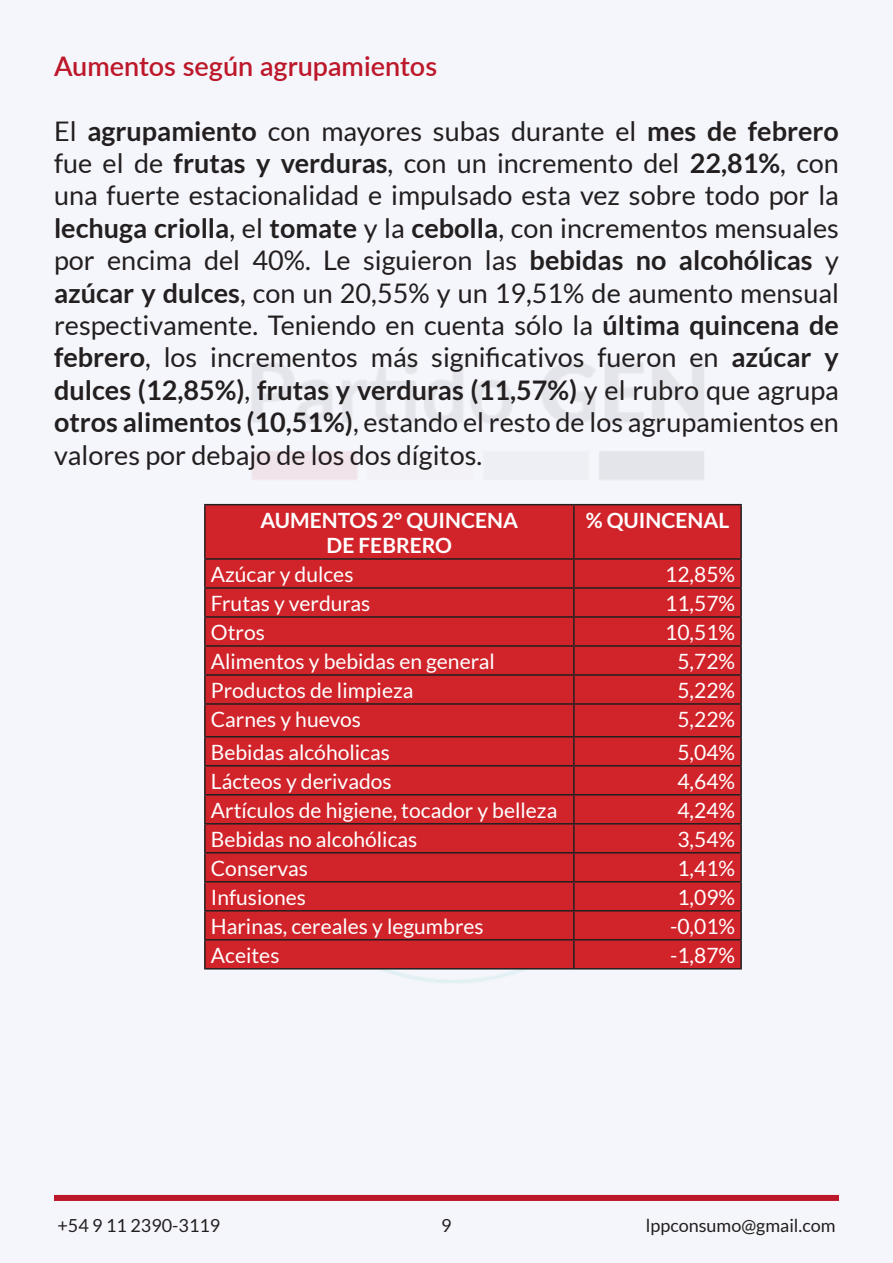
<style>
.page{position:relative;width:893px;height:1263px;background:#f5f6fb}
.page>*{position:absolute;margin:0;border:0;box-sizing:border-box;transform-origin:0 0}
.t1{font:27px/32.4px "Lato";color:#231f20;text-align:justify}
.Estilo_de_párrafo_1{font:600 27px "Lato";color:#bd172a}
.t2{font:21px "Lato";color:#fff}
.t3{font:700 21px "Lato";color:#fff}
.t4{font:18px "Lato";color:#231f20}
.s1{font-weight:700}
</style>
<div class="page">
<div style="left:54px;top:1195px;width:785px;height:6px;background:#bd172a"></div>
<div style="left:206px;top:505px;width:534px;height:463px;background:#d1232a"></div>
<hr style="left:204px;top:504px;width:370px;height:1px;background:#231f20">
<hr style="left:204px;top:505px;width:2px;height:53px;background:#231f20">
<hr style="left:574px;top:504px;width:168px;height:1px;background:#231f20">
<hr style="left:573px;top:505px;width:2px;height:53px;background:#231f20">
<hr style="left:740px;top:505px;width:2px;height:53px;background:#231f20">
<hr style="left:204px;top:558px;width:370px;height:2px;background:#231f20">
<hr style="left:204px;top:560px;width:2px;height:27px;background:#231f20">
<hr style="left:574px;top:558px;width:168px;height:2px;background:#231f20">
<hr style="left:573px;top:560px;width:2px;height:27px;background:#231f20">
<hr style="left:740px;top:560px;width:2px;height:27px;background:#231f20">
<hr style="left:204px;top:587px;width:370px;height:2px;background:#231f20">
<hr style="left:204px;top:589px;width:2px;height:27px;background:#231f20">
<hr style="left:574px;top:587px;width:168px;height:2px;background:#231f20">
<hr style="left:573px;top:589px;width:2px;height:27px;background:#231f20">
<hr style="left:740px;top:589px;width:2px;height:27px;background:#231f20">
<hr style="left:204px;top:616px;width:370px;height:2px;background:#231f20">
<hr style="left:204px;top:618px;width:2px;height:27px;background:#231f20">
<hr style="left:574px;top:616px;width:168px;height:2px;background:#231f20">
<hr style="left:573px;top:618px;width:2px;height:27px;background:#231f20">
<hr style="left:740px;top:618px;width:2px;height:27px;background:#231f20">
<hr style="left:204px;top:645px;width:370px;height:2px;background:#231f20">
<hr style="left:204px;top:647px;width:2px;height:27px;background:#231f20">
<hr style="left:574px;top:645px;width:168px;height:2px;background:#231f20">
<hr style="left:573px;top:647px;width:2px;height:27px;background:#231f20">
<hr style="left:740px;top:647px;width:2px;height:27px;background:#231f20">
<hr style="left:204px;top:674px;width:370px;height:2px;background:#231f20">
<hr style="left:204px;top:676px;width:2px;height:27px;background:#231f20">
<hr style="left:574px;top:674px;width:168px;height:2px;background:#231f20">
<hr style="left:573px;top:676px;width:2px;height:27px;background:#231f20">
<hr style="left:740px;top:676px;width:2px;height:27px;background:#231f20">
<hr style="left:204px;top:703px;width:370px;height:2px;background:#231f20">
<hr style="left:204px;top:705px;width:2px;height:31px;background:#231f20">
<hr style="left:574px;top:703px;width:168px;height:2px;background:#231f20">
<hr style="left:573px;top:705px;width:2px;height:31px;background:#231f20">
<hr style="left:740px;top:705px;width:2px;height:31px;background:#231f20">
<hr style="left:204px;top:736px;width:370px;height:1px;background:#231f20">
<hr style="left:204px;top:737px;width:2px;height:28px;background:#231f20">
<hr style="left:574px;top:736px;width:168px;height:1px;background:#231f20">
<hr style="left:573px;top:737px;width:2px;height:28px;background:#231f20">
<hr style="left:740px;top:737px;width:2px;height:28px;background:#231f20">
<hr style="left:204px;top:765px;width:370px;height:1px;background:#231f20">
<hr style="left:204px;top:766px;width:2px;height:28px;background:#231f20">
<hr style="left:574px;top:765px;width:168px;height:1px;background:#231f20">
<hr style="left:573px;top:766px;width:2px;height:28px;background:#231f20">
<hr style="left:740px;top:766px;width:2px;height:28px;background:#231f20">
<hr style="left:204px;top:794px;width:370px;height:1px;background:#231f20">
<hr style="left:204px;top:795px;width:2px;height:28px;background:#231f20">
<hr style="left:574px;top:794px;width:168px;height:1px;background:#231f20">
<hr style="left:573px;top:795px;width:2px;height:28px;background:#231f20">
<hr style="left:740px;top:795px;width:2px;height:28px;background:#231f20">
<hr style="left:204px;top:823px;width:370px;height:1px;background:#231f20">
<hr style="left:204px;top:824px;width:2px;height:28px;background:#231f20">
<hr style="left:574px;top:823px;width:168px;height:1px;background:#231f20">
<hr style="left:573px;top:824px;width:2px;height:28px;background:#231f20">
<hr style="left:740px;top:824px;width:2px;height:28px;background:#231f20">
<hr style="left:204px;top:852px;width:370px;height:1px;background:#231f20">
<hr style="left:204px;top:853px;width:2px;height:28px;background:#231f20">
<hr style="left:574px;top:852px;width:168px;height:1px;background:#231f20">
<hr style="left:573px;top:853px;width:2px;height:28px;background:#231f20">
<hr style="left:740px;top:853px;width:2px;height:28px;background:#231f20">
<hr style="left:204px;top:881px;width:370px;height:1px;background:#231f20">
<hr style="left:204px;top:882px;width:2px;height:28px;background:#231f20">
<hr style="left:574px;top:881px;width:168px;height:1px;background:#231f20">
<hr style="left:573px;top:882px;width:2px;height:28px;background:#231f20">
<hr style="left:740px;top:882px;width:2px;height:28px;background:#231f20">
<hr style="left:204px;top:910px;width:370px;height:1px;background:#231f20">
<hr style="left:204px;top:911px;width:2px;height:28px;background:#231f20">
<hr style="left:574px;top:910px;width:168px;height:1px;background:#231f20">
<hr style="left:573px;top:911px;width:2px;height:28px;background:#231f20">
<hr style="left:740px;top:911px;width:2px;height:28px;background:#231f20">
<hr style="left:204px;top:939px;width:370px;height:1px;background:#231f20">
<hr style="left:204px;top:940px;width:2px;height:28px;background:#231f20">
<hr style="left:574px;top:939px;width:168px;height:1px;background:#231f20">
<hr style="left:573px;top:940px;width:2px;height:28px;background:#231f20">
<hr style="left:740px;top:940px;width:2px;height:28px;background:#231f20">
<hr style="left:204px;top:968px;width:370px;height:1px;background:#231f20">
<hr style="left:574px;top:968px;width:168px;height:1px;background:#231f20">
<p class="Estilo_de_párrafo_1" style="left:54px;top:46px;width:385px">Aumentos según agrupamientos</p>
<p class="t1" style="left:54px;top:114px;width:786px">El <span class="s1">agrupamiento</span> con mayores subas durante el <span class="s1">mes de febrero </span>fue el de <span class="s1">frutas y verduras</span>, con un incremento del <span class="s1">22,81%</span>, con una fuerte estacionalidad e impulsado esta vez sobre todo por la <span class="s1">lechuga criolla</span>, el <span class="s1">tomate</span> y la <span class="s1">cebolla</span>, con incrementos mensuales por encima del 40%. Le siguieron las <span class="s1">bebidas no alcohólicas</span> y <span class="s1">azúcar y dulces</span>, con un 20,55% y un 19,51% de aumento mensual respectivamente. Teniendo en cuenta sólo la <span class="s1">última quincena de febrero</span>, los incrementos más significativos fueron en <span class="s1">azúcar y dulces (12,85%)</span>, <span class="s1">frutas y verduras (11,57%)</span> y el rubro que agrupa <span class="s1">otros alimentos (10,51%)</span>, estando el resto de los agrupamientos en valores por debajo de los dos dígitos.</p>
<p class="t3" style="left:260px;top:508px;width:259px">AUMENTOS 2° QUINCENA</p>
<p class="t3" style="left:327px;top:533px;width:127px">DE FEBRERO</p>
<p class="t3" style="left:586px;top:508px;width:145px">% QUINCENAL</p>
<p class="t2" style="left:211px;top:563px;width:144px">Azúcar y dulces</p>
<p class="t2" style="left:665px;top:563px;width:71px">12,85%</p>
<p class="t2" style="left:211px;top:592px;width:161px">Frutas y verduras</p>
<p class="t2" style="left:665px;top:592px;width:71px">11,57%</p>
<p class="t2" style="left:211px;top:621px;width:56px">Otros</p>
<p class="t2" style="left:665px;top:621px;width:71px">10,51%</p>
<p class="t2" style="left:211px;top:650px;width:285px">Alimentos y bebidas en general</p>
<p class="t2" style="left:677px;top:650px;width:59px">5,72%</p>
<p class="t2" style="left:211px;top:679px;width:204px">Productos de limpieza</p>
<p class="t2" style="left:677px;top:679px;width:59px">5,22%</p>
<p class="t2" style="left:211px;top:708px;width:151px">Carnes y huevos</p>
<p class="t2" style="left:677px;top:708px;width:59px">5,22%</p>
<p class="t2" style="left:211px;top:740px;width:181px">Bebidas alcóholicas</p>
<p class="t2" style="left:677px;top:740px;width:59px">5,04%</p>
<p class="t2" style="left:211px;top:769px;width:182px">Lácteos y derivados</p>
<p class="t2" style="left:677px;top:769px;width:59px">4,64%</p>
<p class="t2" style="left:211px;top:798px;width:348px">Artículos de higiene, tocador y belleza</p>
<p class="t2" style="left:677px;top:798px;width:59px">4,24%</p>
<p class="t2" style="left:211px;top:827px;width:208px">Bebidas no alcohólicas</p>
<p class="t2" style="left:677px;top:827px;width:59px">3,54%</p>
<p class="t2" style="left:211px;top:856px;width:99px">Conservas</p>
<p class="t2" style="left:677px;top:856px;width:59px">1,41%</p>
<p class="t2" style="left:211px;top:885px;width:97px">Infusiones</p>
<p class="t2" style="left:677px;top:885px;width:59px">1,09%</p>
<p class="t2" style="left:211px;top:914px;width:274px">Harinas, cereales y legumbres</p>
<p class="t2" style="left:670px;top:914px;width:66px">-0,01%</p>
<p class="t2" style="left:211px;top:943px;width:70px">Aceites</p>
<p class="t2" style="left:670px;top:943px;width:66px">-1,87%</p>
<p class="t4" style="left:57px;top:1215px;width:164px">+54 9 11 2390-3119</p>
<p class="t4" style="left:441px;top:1215px;width:12px">9</p>
<p class="t4" style="left:646px;top:1215px;width:191px">lppconsumo@gmail.com</p>
</div>
